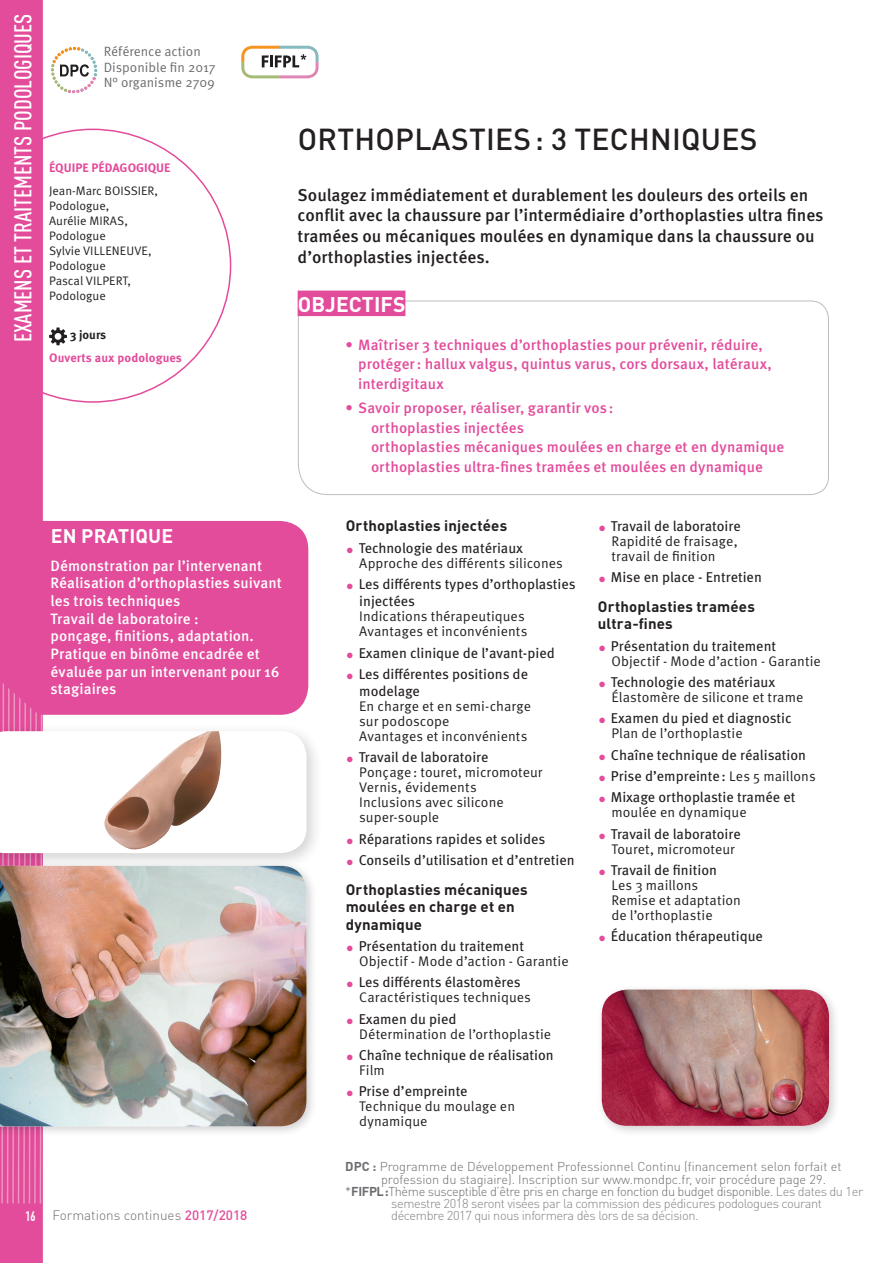
<style>
.page{position:relative;width:893px;height:1263px;background:#fff}
.page>*{position:absolute;margin:0;border:0;box-sizing:border-box;transform-origin:0 0}
.titre{font:500 30px "DIN Pro";letter-spacing:.01em;color:#231f20}
.t1{font:24px "DIN Cond Medium Alternate";color:#fff}
.objectifrose{font:700 21px "DIN Pro";letter-spacing:.01em;color:#fff}
.enpratiqueblac{font:700 19.5px "DIN Pro";letter-spacing:.01em;color:#fff}
.chapeau{font:500 17.25px/20.7px "Meta Pro";color:#231f20}
.t2{font:500 15px/19.5px "Meta Pro";letter-spacing:.005em;color:#e34b9b}
.enpratiquetextegauch{font:500 15px/17.7px "Meta Pro";letter-spacing:.005em;color:#fff}
.titres_colonnes{font:700 15px/17.2px "DIN Pro";letter-spacing:.01em;color:#231f20}
.t3{font:14.25px/17.1px "Meta Pro";color:#231f20}
.t4{font:13.95px/15px "Meta Pro";letter-spacing:.005em;color:#231f20}
.texte_bas_de_page{font:13.5px/15.8px "Meta Pro";color:#6c6d70}
.t5{font:300 13.5px "DIN Pro";color:#6c6d70}
.t6{font:700 13.5px "DIN Condensed";color:#fff}
.texte_bas_de_page-2{font:300 12.75px "DIN Pro";color:#6c6d70}
.texte_bas_de_page-3{font:300 12.75px "DIN Pro";letter-spacing:-.03em;color:#808285}
.texte_bas_de_page-4{font:300 12.75px "DIN Pro";letter-spacing:-.03em;color:#6c6d70}
.équipe{font:12.3px/15px "Meta Pro";color:#231f20}
.équipe-2{font:700 12.3px "Meta Pro";color:#e34b9b}
.équipe-3{font:700 12.3px "Meta Pro";letter-spacing:-.005em;color:#231f20}
.s1{font-weight:500;color:#e34b9b}
.s2{font-size:15.75px;color:#e34b9b}
.s3{font-size:13.95px}
.s4{font-weight:700}
.s5{color:#808285}
</style>
<div class="page">
<div style="left:0;top:0;width:43px;height:1263px;background:#e34b9b"></div>
<svg style="left:40px;top:128px;width:192px;height:275px"></svg>
<div style="left:596px;top:984px;width:244px;height:153px;background:#231f20;opacity:.2"></div>
<img style="left:602px;top:989px;width:227px;height:137px">
<div style="left:0;top:723px;width:324px;height:147px;background:#231f20;opacity:.2"></div>
<svg style="left:0;top:715px;width:306px;height:490px"></svg>
<img style="left:180px;top:731px;width:27px;height:14px">
<div style="left:0;top:861px;width:318px;height:277px;background:#231f20;opacity:.2"></div>
<img style="left:0;top:866px;width:306px;height:260px">
<svg style="left:298px;top:300px;width:531px;height:195px"></svg>
<div style="left:298px;top:291px;width:107px;height:25px;background:#e34b9b"></div>
<svg style="left:49px;top:327px;width:18px;height:18px"></svg>
<div style="left:0;top:521px;width:308px;height:194px;background:#e34b9b"></div>
<div style="left:0;top:545px;width:40px;height:118px;background:#e34b9b"></div>
<svg style="left:51px;top:47px;width:46px;height:47px"></svg>
<svg style="left:241px;top:46px;width:78px;height:32px"></svg>
<h2 class="t1" style="left:9px;top:342px;width:330px;rotate:-90deg">EXAMENS ET TRAITEMENTS PODOLOGIQUES</h2>
<p class="texte_bas_de_page" style="left:104px;top:44px;width:99px">Référence action</p>
<p class="texte_bas_de_page" style="left:104px;top:59px;width:113px">Disponible fin 2017<br>N° organisme 2709</p>
<p class="équipe-2" style="left:49px;top:160px;width:123px">ÉQUIPE PÉDAGOGIQUE</p>
<p class="équipe" style="left:49px;top:184px;width:110px">Jean-Marc BOISSIER,<br>Podologue,<br>Aurélie MIRAS,<br>Podologue<br>Sylvie VILLENEUVE,<br>Podologue<br>Pascal VILPERT,<br>Podologue</p>
<p class="équipe-3" style="left:70px;top:327px;width:38px">3 jours</p>
<p class="équipe-2" style="left:49px;top:350px;width:134px">Ouverts aux podologues</p>
<p class="titre" style="left:298px;top:119px;width:461px">ORTHOPLASTIES: 3 TECHNIQUES</p>
<p class="chapeau" style="left:298px;top:185px;width:527px">Soulagez immédiatement et durablement les douleurs des orteils en conflit avec la chaussure par l’intermédiaire d’orthoplasties ultra fines tramées ou mécaniques moulées en dynamique dans la chaussure ou d’orthoplasties injectées.</p>
<p class="objectifrose" style="left:298px;top:290px;width:109px">OBJECTIFS</p>
<p class="t2" style="left:358px;top:335px;width:415px;text-indent:-13px">• Maîtriser 3 techniques d’orthoplasties pour prévenir, réduire, protéger: hallux valgus, quintus varus, cors dorsaux, latéraux, interdigitaux</p>
<p class="t2" style="left:371px;top:399px;width:415px;text-indent:-26px">• Savoir proposer, réaliser, garantir vos :<br>orthoplasties injectées<br>orthoplasties mécaniques moulées en charge et en dynamique orthoplasties ultra-fines tramées et moulées en dynamique</p>
<p class="enpratiqueblac" style="left:51px;top:523px;width:124px">EN PRATIQUE</p>
<p class="enpratiquetextegauch" style="left:51px;top:557px;width:213px">Démonstration par l’intervenant</p>
<p class="enpratiquetextegauch" style="left:51px;top:575px;width:233px">Réalisation d’orthoplasties suivant les trois techniques</p>
<p class="enpratiquetextegauch" style="left:51px;top:610px;width:205px">Travail de laboratoire : ponçage, finitions, adaptation.</p>
<p class="enpratiquetextegauch" style="left:51px;top:645px;width:230px">Pratique en binôme encadrée et évaluée par un intervenant pour 16 stagiaires</p>
<p class="t6" style="left:26px;top:1208px;width:12px">16</p>
<p class="t5" style="left:52px;top:1206px;width:197px">Formations continues <span class="s1">2017/2018</span></p>
<p class="titres_colonnes" style="left:346px;top:517px;width:163px">Orthoplasties injectées</p>
<p class="t3" style="left:346px;top:540px;width:179px"><span class="s2">•</span> Technologie des matériaux</p>
<p class="t4" style="left:359px;top:556px;width:205px">Approche des différents silicones</p>
<p class="t3" style="left:359px;top:576px;width:218px;text-indent:-13px"><span class="s2">•</span> Les différents types d’orthoplasties injectées</p>
<p class="t4" style="left:359px;top:609px;width:170px">Indications thérapeutiques<br>Avantages et inconvénients</p>
<p class="t3" style="left:346px;top:644px;width:210px"><span class="s2">•</span> Examen clinique de l’avant-pied</p>
<p class="t3" style="left:359px;top:666px;width:170px;text-indent:-13px"><span class="s2">•</span> Les différentes positions de modelage</p>
<p class="t4" style="left:359px;top:699px;width:173px">En charge et en semi-charge sur podoscope<br>Avantages et inconvénients</p>
<p class="t3" style="left:346px;top:749px;width:144px"><span class="s2">•</span> Travail de laboratoire</p>
<p class="t4" style="left:359px;top:765px;width:185px">Ponçage: touret, micromoteur<br>Vernis, évidements<br>Inclusions avec silicone super-souple</p>
<p class="t3" style="left:346px;top:831px;width:201px"><span class="s2">•</span> Réparations rapides et solides</p>
<p class="t3" style="left:346px;top:852px;width:230px"><span class="s2">•</span> Conseils d’utilisation et d’entretien</p>
<p class="titres_colonnes" style="left:346px;top:880px;width:184px">Orthoplasties mécaniques moulées en charge et en dynamique</p>
<p class="t3" style="left:346px;top:938px;width:180px"><span class="s2">•</span> Présentation du traitement</p>
<p class="t4" style="left:359px;top:954px;width:211px">Objectif - Mode d’action - Garantie</p>
<p class="t3" style="left:346px;top:974px;width:176px"><span class="s2">•</span> Les différents élastomères</p>
<p class="t4" style="left:359px;top:990px;width:173px">Caractéristiques techniques</p>
<p class="t3" style="left:346px;top:1010px;width:112px"><span class="s2">•</span> Examen du pied</p>
<p class="t4" style="left:359px;top:1027px;width:193px">Détermination de l’orthoplastie</p>
<p class="t3" style="left:346px;top:1047px;width:210px"><span class="s2">•</span> Chaîne technique de réalisation</p>
<p class="t4" style="left:359px;top:1063px;width:27px">Film</p>
<p class="t3" style="left:346px;top:1083px;width:123px"><span class="s2">•</span> Prise d’empreinte</p>
<p class="t4" style="left:359px;top:1099px;width:157px">Technique du moulage en dynamique</p>
<p class="t3" style="left:598px;top:518px;width:144px"><span class="s2">•</span> Travail de laboratoire</p>
<p class="t4" style="left:611px;top:534px;width:128px">Rapidité de fraisage, travail de finition</p>
<p class="t3" style="left:598px;top:569px;width:165px"><span class="s2">•</span> Mise en place - Entretien</p>
<p class="titres_colonnes" style="left:598px;top:597px;width:159px">Orthoplasties tramées ultra-fines</p>
<p class="t3" style="left:598px;top:637px;width:180px"><span class="s2">•</span> Présentation du traitement</p>
<p class="t4" style="left:611px;top:654px;width:211px">Objectif - Mode d’action - Garantie</p>
<p class="t3" style="left:598px;top:674px;width:179px"><span class="s2">•</span> Technologie des matériaux</p>
<p class="t4" style="left:611px;top:690px;width:193px">Élastomère de silicone et trame</p>
<p class="t3" style="left:598px;top:710px;width:195px"><span class="s2">•</span> Examen du pied et diagnostic</p>
<p class="t4" style="left:611px;top:726px;width:133px">Plan de l’orthoplastie</p>
<p class="t3" style="left:598px;top:747px;width:210px"><span class="s2">•</span> Chaîne technique de réalisation</p>
<p class="t3" style="left:598px;top:768px;width:219px"><span class="s2">•</span> Prise d’empreinte: <span class="s3">Les 5 maillons</span></p>
<p class="t3" style="left:598px;top:789px;width:199px"><span class="s2">•</span> Mixage orthoplastie tramée et</p>
<p class="t4" style="left:611px;top:805px;width:137px">moulée en dynamique</p>
<p class="t3" style="left:598px;top:826px;width:144px"><span class="s2">•</span> Travail de laboratoire</p>
<p class="t4" style="left:611px;top:842px;width:125px">Touret, micromoteur</p>
<p class="t3" style="left:598px;top:862px;width:120px"><span class="s2">•</span> Travail de finition</p>
<p class="t4" style="left:611px;top:878px;width:131px">Les 3 maillons<br>Remise et adaptation de l’orthoplastie</p>
<p class="t3" style="left:598px;top:928px;width:166px"><span class="s2">•</span> Éducation thérapeutique</p>
<p class="texte_bas_de_page-2" style="left:345px;top:1158px;width:498px"><span class="s4">DPC :</span> Programme de Développement Professionnel Continu (financement selon forfait et</p>
<p class="texte_bas_de_page-2" style="left:381px;top:1170px;width:446px">profession du stagiaire). Inscription sur www.mondpc.fr, voir procédure page 29.</p>
<p class="texte_bas_de_page-4" style="left:345px;top:1183px;width:519px">*<span class="s4">FIFPL:</span>Thème susceptible d’être pris en charge en fonction du budget disponible. <span class="s5">Les dates du 1er</span></p>
<p class="texte_bas_de_page-3" style="left:391px;top:1195px;width:432px">semestre 2018 seront visées par la commission des pédicures podologues courant</p>
<p class="texte_bas_de_page-3" style="left:391px;top:1207px;width:309px">décembre 2017 qui nous informera dès lors de sa décision.</p>
</div>
